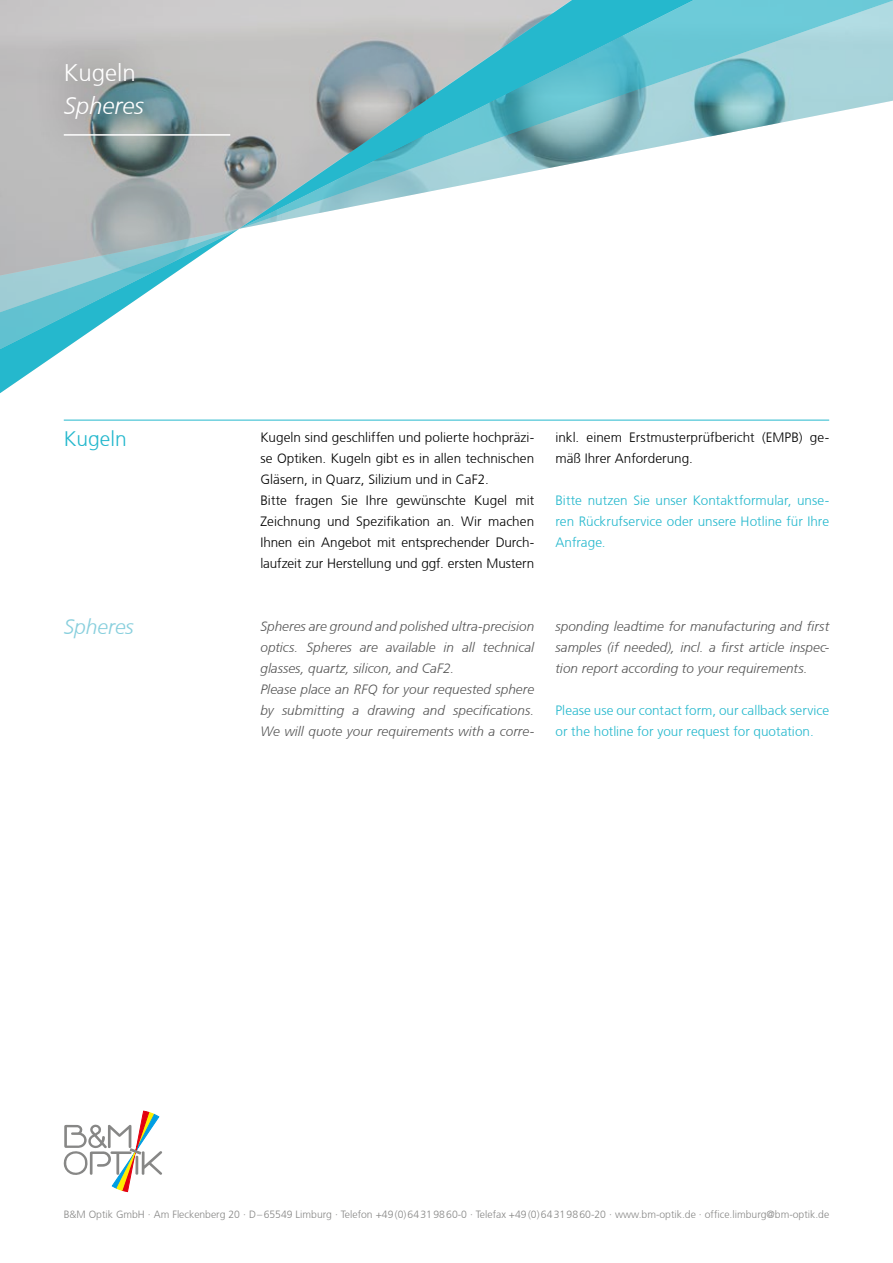
<style>
.page{position:relative;width:893px;height:1263px;background:#fff}
.page>*{position:absolute;margin:0;border:0;box-sizing:border-box;transform-origin:0 0}
.t1{font:italic 300 24px "Frutiger CE";color:#fff}
.t2{font:300 24px "Frutiger CE";color:#fff}
.t3{font:italic 300 21px "Frutiger CE";color:#88cfdd}
.t4{font:300 21px "Frutiger CE";color:#25b8cd}
.t5{font:italic 300 13.5px/21px "Frutiger CE";letter-spacing:.005em;color:#565656}
.t6{font:300 13.5px/21px "Frutiger CE";color:#000}
.t7{font:300 13.5px/21px "Frutiger CE";letter-spacing:.005em;color:#25b8cd;text-align:justify}
.t8{font:300 10.5px "Frutiger CE";color:#878786}
</style>
<div class="page">
<svg style="left:590px;top:0;width:303px;height:160px"></svg>
<svg style="left:0;top:278px;width:239px;height:143px"></svg>
<svg style="left:0;top:0;width:590px;height:278px"></svg>
<svg style="left:63px;top:1110px;width:99px;height:82px"></svg>
<div style="left:32px;top:33px;width:224px;height:138px;background:#000;opacity:.75"></div>
<hr style="left:64px;top:134px;width:166px;height:2px;background:#fff">
<hr style="left:64px;top:420px;width:765px;height:1px;background:#25b8cd">
<h1 class="t2" style="left:64px;top:59px;width:74px">Kugeln</h1>
<h1 class="t1" style="left:64px;top:91px;width:82px">Spheres</h1>
<h2 class="t4" style="left:64px;top:427px;width:65px">Kugeln</h2>
<h2 class="t3" style="left:64px;top:615px;width:72px">Spheres</h2>
<p class="t6" style="left:260px;top:426px;width:275px">Kugeln sind geschliffen und polierte hochpräzi&shy;se Optiken. Kugeln gibt es in allen technischen Gläsern, in Quarz, Silizium und in CaF2.<br>Bitte fragen Sie Ihre gewünschte Kugel mit Zeichnung und Spezifikation an. Wir machen Ihnen ein Angebot mit entsprechender Durch&shy;laufzeit zur Herstellung und ggf. ersten Mustern</p>
<p class="t6" style="left:555px;top:426px;width:275px">inkl. einem Erstmusterprüfbericht (EMPB) ge&shy;mäß Ihrer Anforderung.</p>
<p class="t7" style="left:555px;top:489px;width:275px">Bitte nutzen Sie unser Kontaktformular, unse&shy;ren Rückrufservice oder unsere Hotline für Ihre Anfrage.</p>
<p class="t5" style="left:260px;top:615px;width:275px">Spheres are ground and polished ultra-precision optics. Spheres are available in all technical glasses, quartz, silicon, and CaF2.<br>Please place an RFQ for your requested sphere by submitting a drawing and specifications.<br>We will quote your requirements with a corre-</p>
<p class="t5" style="left:555px;top:615px;width:275px;text-align:justify">sponding leadtime for manufacturing and first samples (if needed), incl. a first article inspec&shy;tion report according to your requirements.</p>
<p class="t7" style="left:555px;top:699px;width:275px">Please use our contact form, our callback service or the hotline for your request for quotation.</p>
<p class="t8" style="left:64px;top:1208px;width:767px">B&amp;M Optik GmbH · Am Fleckenberg 20 · D–65549 Limburg · Telefon +49(0)64319860-0 · Telefax +49(0)64319860-20 · www.bm-optik.de · office.limburg@bm-optik.de</p>
</div>
